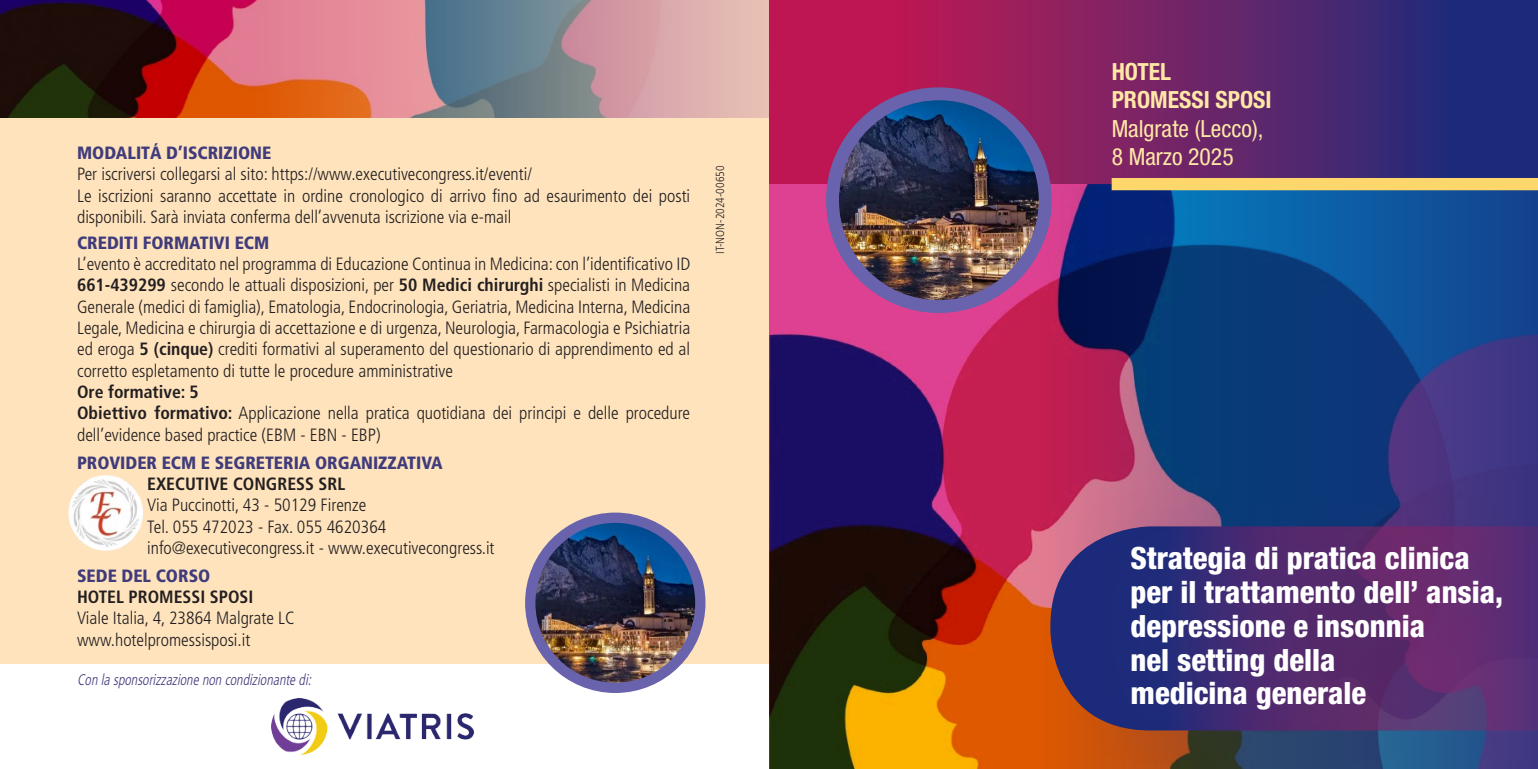
<style>
.page{position:relative;width:1538px;height:769px;background:#fff}
.page>*{position:absolute;margin:0;border:0;box-sizing:border-box;transform-origin:0 0}
.t1{font:800 condensed 30.8px/33.8px "Helvetica Neue";color:#fff}
.TESTO_PROGRAMMA{font:condensed 23.62px "Helvetica Neue";color:#ffe7a6}
.TESTO_PROGRAMMA-2{font:700 condensed 23.62px "Helvetica Neue";color:#ffe7a6}
.TESTO_PROGRAMMA-3{font:300 condensed 17.85px/21.3px "Frutiger";color:#231f20}
.TESTO_PROGRAMMA-4{font:900 condensed 17.85px "Frutiger";color:#403b7b}
.TESTO_PROGRAMMA-5{font:700 condensed 17.85px "Frutiger";color:#231f20}
.TITOLETTI_RETRO{font:900 condensed 17.85px "Frutiger";color:#403b7b}
.TESTO_PROGRAMMA-6{font:italic 300 condensed 15.4px "Frutiger";color:#403b7b;scale:.9 1}
.TESTO_PROGRAMMA-7{font:300 condensed 11.72px "Frutiger";color:#231f20}
.s1{font-weight:700}
</style>
<div class="page">
<svg style="left:769px;top:0;width:769px;height:184px"></svg>
<img style="left:769px;top:184px;width:769px;height:585px">
<img style="left:832px;top:94px;width:213px;height:213px;border-radius:106px">
<div style="left:826px;top:87px;width:226px;height:226px;border:13px solid #6863ac;border-radius:50%"></div>
<svg style="left:1050px;top:526px;width:17px;height:204px"></svg>
<div style="left:1067px;top:484px;width:471px;height:285px;background:#403b7b;opacity:.56"></div>
<div style="left:1112px;top:178px;width:426px;height:12px;background:#fed76c"></div>
<div style="left:0;top:0;width:769px;height:750px;background:#fee3bd"></div>
<img style="left:68px;top:475px;width:75px;height:76px">
<img style="left:0;top:0;width:769px;height:117px">
<div style="left:0;top:664px;width:769px;height:105px;background:#fff"></div>
<img style="left:271px;top:698px;width:203px;height:57px">
<img style="left:530px;top:518px;width:170px;height:170px;border-radius:85px">
<div style="left:525px;top:513px;width:180px;height:180px;border:10px solid #6863ac;border-radius:50%"></div>
<p class="TESTO_PROGRAMMA-4" style="left:77px;top:142px;width:196px">MODALITÁ D’ISCRIZIONE</p>
<p class="TESTO_PROGRAMMA-3" style="left:77px;top:164px;width:456px">Per iscriversi collegarsi al sito: https://www.executivecongress.it/eventi/</p>
<p class="TESTO_PROGRAMMA-3" style="left:77px;top:185px;width:615px">Le iscrizioni saranno accettate in ordine cronologico di arrivo fino ad esaurimento dei posti disponibili. Sarà inviata conferma dell’avvenuta iscrizione via e-mail</p>
<p class="TITOLETTI_RETRO" style="left:77px;top:232px;width:194px">CREDITI FORMATIVI ECM</p>
<p class="TESTO_PROGRAMMA-3" style="left:77px;top:254px;width:615px;text-align:justify">L’evento è accreditato nel programma di Educazione Continua in Medicina: con l’identificativo ID <span class="s1">661-439299</span> secondo le attuali disposizioni, per <span class="s1">50 Medici chirurghi</span> specialisti in Medicina Generale (medici di famiglia), Ematologia, Endocrinologia, Geriatria, Medicina Interna, Medicina Legale, Medicina e chirurgia di accettazione e di urgenza, Neurologia, Farmacologia e Psichiatria ed eroga <span class="s1">5 (cinque)</span> crediti formativi al superamento del questionario di apprendimento ed al corretto espletamento di tutte le procedure amministrative</p>
<p class="TESTO_PROGRAMMA-5" style="left:77px;top:381px;width:123px">Ore formative: 5</p>
<p class="TESTO_PROGRAMMA-3" style="left:77px;top:403px;width:615px"><span class="s1">Obiettivo formativo:</span> Applicazione nella pratica quotidiana dei principi e delle procedure dell’evidence based practice (EBM - EBN - EBP)</p>
<p class="TESTO_PROGRAMMA-4" style="left:77px;top:452px;width:367px">PROVIDER ECM E SEGRETERIA ORGANIZZATIVA</p>
<p class="TESTO_PROGRAMMA-5" style="left:147px;top:473px;width:200px">EXECUTIVE CONGRESS SRL</p>
<p class="TESTO_PROGRAMMA-3" style="left:147px;top:495px;width:221px">Via Puccinotti, 43 - 50129 Firenze</p>
<p class="TESTO_PROGRAMMA-3" style="left:147px;top:516px;width:241px">Tel. 055 472023 - Fax. 055 4620364</p>
<p class="TESTO_PROGRAMMA-3" style="left:147px;top:537px;width:349px">info@executivecongress.it - www.executivecongress.it</p>
<p class="TITOLETTI_RETRO" style="left:77px;top:565px;width:135px">SEDE DEL CORSO</p>
<p class="TESTO_PROGRAMMA-3" style="left:77px;top:586px;width:219px"><span class="s1">HOTEL PROMESSI SPOSI<br></span>Viale Italia, 4, 23864 Malgrate LC</p>
<p class="TESTO_PROGRAMMA-3" style="left:77px;top:629px;width:175px">www.hotelpromessisposi.it</p>
<p class="TESTO_PROGRAMMA-6" style="left:77px;top:671px;width:265px">Con la sponsorizzazione non condizionante di:</p>
<p class="TESTO_PROGRAMMA-7" style="left:713px;top:253px;width:89px;rotate:-90deg">IT-NON-2024-00650</p>
<p class="TESTO_PROGRAMMA-2" style="left:1112px;top:57px;width:61px">HOTEL</p>
<p class="TESTO_PROGRAMMA-2" style="left:1112px;top:85px;width:161px">PROMESSI SPOSI</p>
<p class="TESTO_PROGRAMMA" style="left:1112px;top:115px;width:153px">Malgrate (Lecco),</p>
<p class="TESTO_PROGRAMMA" style="left:1112px;top:143px;width:124px">8 Marzo 2025</p>
<p class="t1" style="left:1130px;top:541px;width:341px">Strategia di pratica clinica</p>
<p class="t1" style="left:1130px;top:574px;width:374px">per il trattamento dell’ ansia, depressione e insonnia</p>
<p class="t1" style="left:1130px;top:642px;width:207px">nel setting della</p>
<p class="t1" style="left:1130px;top:676px;width:237px">medicina generale</p>
</div>
